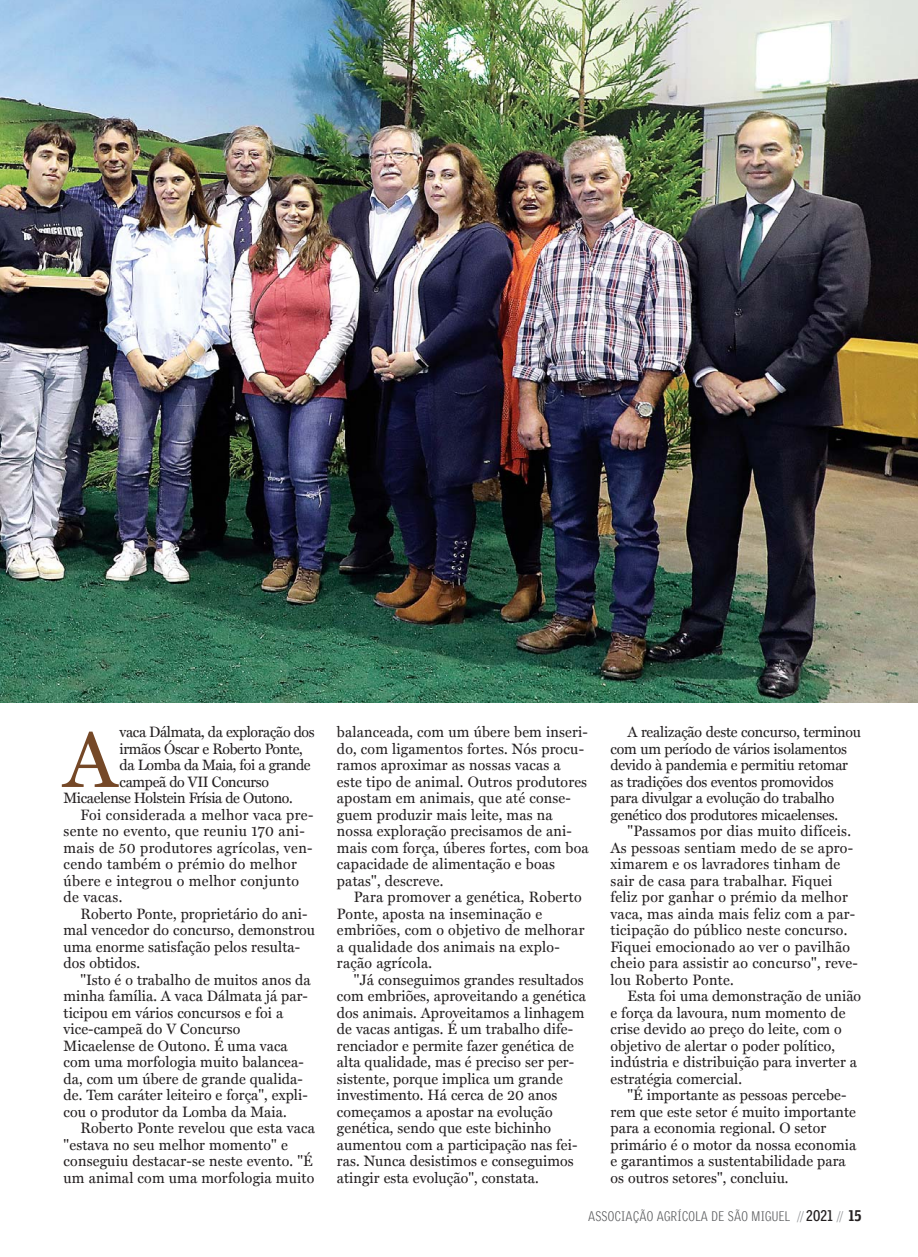
<style>
.page{position:relative;width:918px;height:1257px;background:#fff}
.page>*{position:absolute;margin:0;border:0;box-sizing:border-box;transform-origin:0 0}
.t1{font:79.8px "Miller Text";color:#754827;scale:.96 1}
.t2{font:15px/16.5px "Miller Text";letter-spacing:.005em;color:#231f20;scale:.96 1}
.t3{font:15px "Miller Text";letter-spacing:.025em;color:#231f20;scale:.96 1}
.t4{font:15px "Miller Text";letter-spacing:-.025em;color:#231f20;scale:.96 1}
.t5{font:300 13.5px "Griffith Gothic Cond";letter-spacing:.025em;color:#58595b}
.s1{color:#939598}
.s2{font-weight:700;font-size:15px;color:#231f20}
.s3{font-weight:900;font-size:15px;color:#231f20}
</style>
<div class="page">
<img style="left:0;top:0;width:918px;height:702px">
<h1 class="t1" style="left:64px;top:712px;width:57px">A</h1>
<p class="t4" style="left:120px;top:723px;width:205px">vaca Dálmata, da exploração dos</p>
<p class="t4" style="left:120px;top:740px;width:192px">irmãos Óscar e Roberto Ponte,</p>
<p class="t4" style="left:120px;top:756px;width:201px">da Lomba da Maia, foi a grande</p>
<p class="t4" style="left:120px;top:773px;width:157px">campeã do VII Concurso</p>
<p class="t4" style="left:64px;top:789px;width:240px">Micaelense Holstein Frísia de Outono.</p>
<p class="t3" style="left:81px;top:806px;width:244px">Foi considerada a melhor vaca pre-</p>
<p class="t3" style="left:64px;top:822px;width:253px">sente no evento, que reuniu 170 ani-</p>
<p class="t3" style="left:64px;top:839px;width:261px">mais de 50 produtores agrícolas, ven-</p>
<p class="t3" style="left:64px;top:855px;width:245px">cendo também o prémio do melhor</p>
<p class="t3" style="left:64px;top:872px;width:247px">úbere e integrou o melhor conjunto</p>
<p class="t2" style="left:64px;top:889px;width:63px">de vacas.</p>
<p class="t2" style="left:81px;top:905px;width:238px">Roberto Ponte, proprietário do ani-</p>
<p class="t2" style="left:64px;top:922px;width:264px">mal vencedor do concurso, demonstrou</p>
<p class="t2" style="left:64px;top:938px;width:248px">uma enorme satisfação pelos resulta-</p>
<p class="t2" style="left:64px;top:955px;width:81px">dos obtidos.</p>
<p class="t2" style="left:81px;top:971px;width:241px">"Isto é o trabalho de muitos anos da</p>
<p class="t2" style="left:64px;top:988px;width:256px">minha família. A vaca Dálmata já par-</p>
<p class="t2" style="left:64px;top:1004px;width:230px">ticipou em vários concursos e foi a</p>
<p class="t2" style="left:64px;top:1021px;width:186px">vice-campeã do V Concurso</p>
<p class="t2" style="left:64px;top:1037px;width:235px">Micaelense de Outono. É uma vaca</p>
<p class="t2" style="left:64px;top:1054px;width:252px">com uma morfologia muito balancea-</p>
<p class="t2" style="left:64px;top:1070px;width:251px">da, com um úbere de grande qualida-</p>
<p class="t2" style="left:64px;top:1087px;width:256px">de. Tem caráter leiteiro e força", expli-</p>
<p class="t2" style="left:64px;top:1103px;width:234px">cou o produtor da Lomba da Maia.</p>
<p class="t2" style="left:81px;top:1120px;width:246px">Roberto Ponte revelou que esta vaca</p>
<p class="t2" style="left:64px;top:1136px;width:235px">"estava no seu melhor momento" e</p>
<p class="t2" style="left:64px;top:1153px;width:261px">conseguiu destacar-se neste evento. "É</p>
<p class="t2" style="left:64px;top:1169px;width:263px">um animal com uma morfologia muito</p>
<p class="t2" style="left:337px;top:724px;width:264px">balanceada, com um úbere bem inseri&shy;do, com ligamentos fortes. Nós procu&shy;ramos aproximar as nossas vacas a este tipo de animal. Outros produtores apostam em animais, que até conse&shy;guem produzir mais leite, mas na nossa exploração precisamos de ani&shy;mais com força, úberes fortes, com boa capacidade de alimentação e boas patas", descreve.</p>
<p class="t2" style="left:337px;top:889px;width:259px;text-indent:17px">Para promover a genética, Roberto<br>Ponte, aposta na inseminação e embriões, com o objetivo de melhorar a qualidade dos animais na explo&shy;ração agrícola.</p>
<p class="t2" style="left:337px;top:971px;width:261px;text-indent:17px">"Já conseguimos grandes resultados com embriões, aproveitando a genética dos animais. Aproveitamos a linhagem de vacas antigas. É um trabalho dife&shy;renciador e permite fazer genética de alta qualidade, mas é preciso ser per&shy;sistente, porque implica um grande investimento. Há cerca de 20 anos começamos a apostar na evolução genética, sendo que este bichinho aumentou com a participação nas fei&shy;ras. Nunca desistimos e conseguimos atingir esta evolução", constata.</p>
<p class="t2" style="left:611px;top:724px;width:262px;text-indent:17px">A realização deste concurso, terminou com um período de vários isolamentos devido à pandemia e permitiu retomar as tradições dos eventos promovidos para divulgar a evolução do trabalho genético dos produtores micaelenses.</p>
<p class="t2" style="left:611px;top:823px;width:259px;text-indent:17px">"Passamos por dias muito difíceis.<br>As pessoas sentiam medo de se apro&shy;ximarem e os lavradores tinham de sair de casa para trabalhar. Fiquei feliz por ganhar o prémio da melhor vaca, mas ainda mais feliz com a par&shy;ticipação do público neste concurso.<br>Fiquei emocionado ao ver o pavilhão cheio para assistir ao concurso", reve&shy;lou Roberto Ponte.</p>
<p class="t2" style="left:611px;top:988px;width:263px;text-indent:17px">Esta foi uma demonstração de união e força da lavoura, num momento de crise devido ao preço do leite, com o objetivo de alertar o poder político, indústria e distribuição para inverter a estratégia comercial.</p>
<p class="t2" style="left:611px;top:1087px;width:258px;text-indent:17px">"É importante as pessoas percebe&shy;rem que este setor é muito importante para a economia regional. O setor primário é o motor da nossa economia e garantimos a sustentabilidade para os outros setores", concluiu.</p>
<p class="t5" style="left:588px;top:1209px;width:275px">ASSOCIAÇÃO AGRÍCOLA DE SÃO MIGUEL <span class="s1">//</span> <span class="s2">2021</span> <span class="s1">//</span> <span class="s3">15</span></p>
</div>
